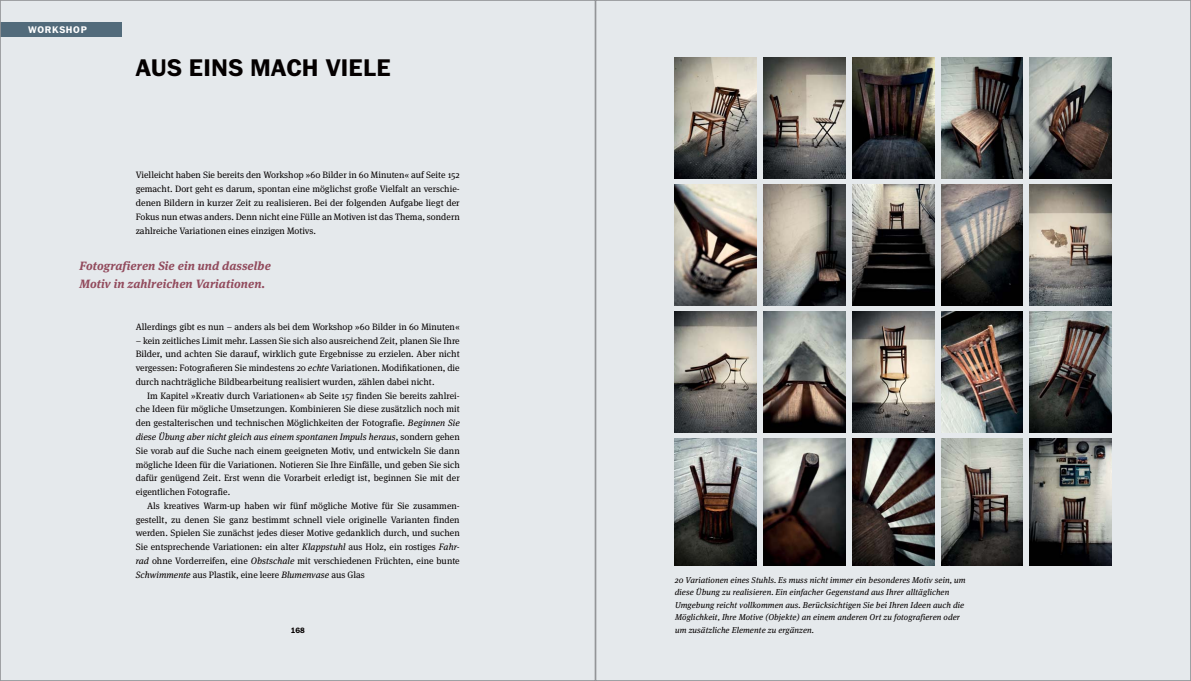
<style>
.page{position:relative;width:1191px;height:681px;background:#fff}
.page>*{position:absolute;margin:0;border:0;box-sizing:border-box;transform-origin:0 0}
.t1{font:700 25px "Franklin ITC Pro";letter-spacing:.01em;color:#040000}
.t2{font:italic 700 12px/18px "Meta Serif OT";letter-spacing:.01em;color:#924b5d}
.t3{font:700 10px "Franklin ITC Pro";letter-spacing:.07em;color:#fff}
.t4{font:9.2px/13.7px "Meta Serif OT";color:#040000;text-align:justify}
.t5{font:italic 8.5px/12.5px "Meta Serif OT";letter-spacing:.01em;color:#040000}
.t6{font:700 8px "Franklin ITC Pro";color:#040000}
.s1{font-style:italic}
</style>
<div class="page">
<div style="left:0;top:0;width:595px;height:680px;background:#e5e9ec"></div>
<img style="left:595px;top:0;width:596px;height:680px">
<p class="t3" style="left:28px;top:26px;width:60px">WORKSHOP</p>
<h1 class="t1" style="left:136px;top:58px;width:256px">AUS EINS MACH VIELE</h1>
<p class="t4" style="left:136px;top:169px;width:325px">Vielleicht haben Sie bereits den Workshop »60 Bilder in 60 Minuten« auf Seite 152 gemacht. Dort geht es darum, spontan eine möglichst große Vielfalt an verschie&shy;denen Bildern in kurzer Zeit zu realisieren. Bei der folgenden Aufgabe liegt der Fokus nun etwas anders. Denn nicht eine Fülle an Motiven ist das Thema, sondern zahlreiche Variationen eines einzigen Motivs.</p>
<h2 class="t2" style="left:79px;top:258px;width:193px">Fotografieren Sie ein und dasselbe<br>Motiv in zahlreichen Variationen.</h2>
<p class="t4" style="left:136px;top:320px;width:325px">Allerdings gibt es nun – anders als bei dem Workshop »60 Bilder in 60 Minuten«</p>
<p class="t4" style="left:136px;top:334px;width:325px">– kein zeitliches Limit mehr. Lassen Sie sich also ausreichend Zeit, planen Sie Ihre Bilder, und achten Sie darauf, wirklich gute Ergebnisse zu erzielen. Aber nicht vergessen: Fotografieren Sie mindestens 20 <span class="s1">echte</span> Variationen. Modifikationen, die durch nachträgliche Bildbearbeitung realisiert wurden, zählen dabei nicht.</p>
<p class="t4" style="left:136px;top:389px;width:325px;text-indent:11px">Im Kapitel »Kreativ durch Variationen« ab Seite 157 finden Sie bereits zahlrei&shy;che Ideen für mögliche Umsetzungen. Kombinieren Sie diese zusätzlich noch mit den gestalterischen und technischen Möglichkeiten der Fotografie. <span class="s1">Beginnen Sie diese Übung aber nicht gleich aus einem spontanen Impuls heraus</span>, sondern gehen Sie vorab auf die Suche nach einem geeigneten Motiv, und entwickeln Sie dann mögliche Ideen für die Variationen. Notieren Sie Ihre Einfälle, und geben Sie sich dafür genügend Zeit. Erst wenn die Vorarbeit erledigt ist, beginnen Sie mit der eigentlichen Fotografie.</p>
<p class="t4" style="left:136px;top:499px;width:325px;text-indent:11px">Als kreatives Warm-up haben wir fünf mögliche Motive für Sie zusammen&shy;gestellt, zu denen Sie ganz bestimmt schnell viele originelle Varianten finden werden. Spielen Sie zunächst jedes dieser Motive gedanklich durch, und suchen Sie entsprechende Variationen: ein alter <span class="s1">Klappstuhl</span> aus Holz, ein rostiges <span class="s1">Fahr&shy;rad</span> ohne Vorderreifen, eine <span class="s1">Obstschale</span> mit verschiedenen Früchten, eine bunte <span class="s1">Schwimmente</span> aus Plastik, eine leere <span class="s1">Blumenvase</span> aus Glas</p>
<p class="t6" style="left:291px;top:626px;width:16px">168</p>
<p class="t5" style="left:675px;top:573px;width:292px">20 Variationen eines Stuhls. Es muss nicht immer ein besonderes Motiv sein, um diese Übung zu realisieren. Ein einfacher Gegenstand aus Ihrer alltäglichen Umgebung reicht vollkommen aus. Berücksichtigen Sie bei Ihren Ideen auch die Möglichkeit, Ihre Motive (Objekte) an einem anderen Ort zu fotografieren oder um zusätzliche Elemente zu ergänzen.</p>
</div>
